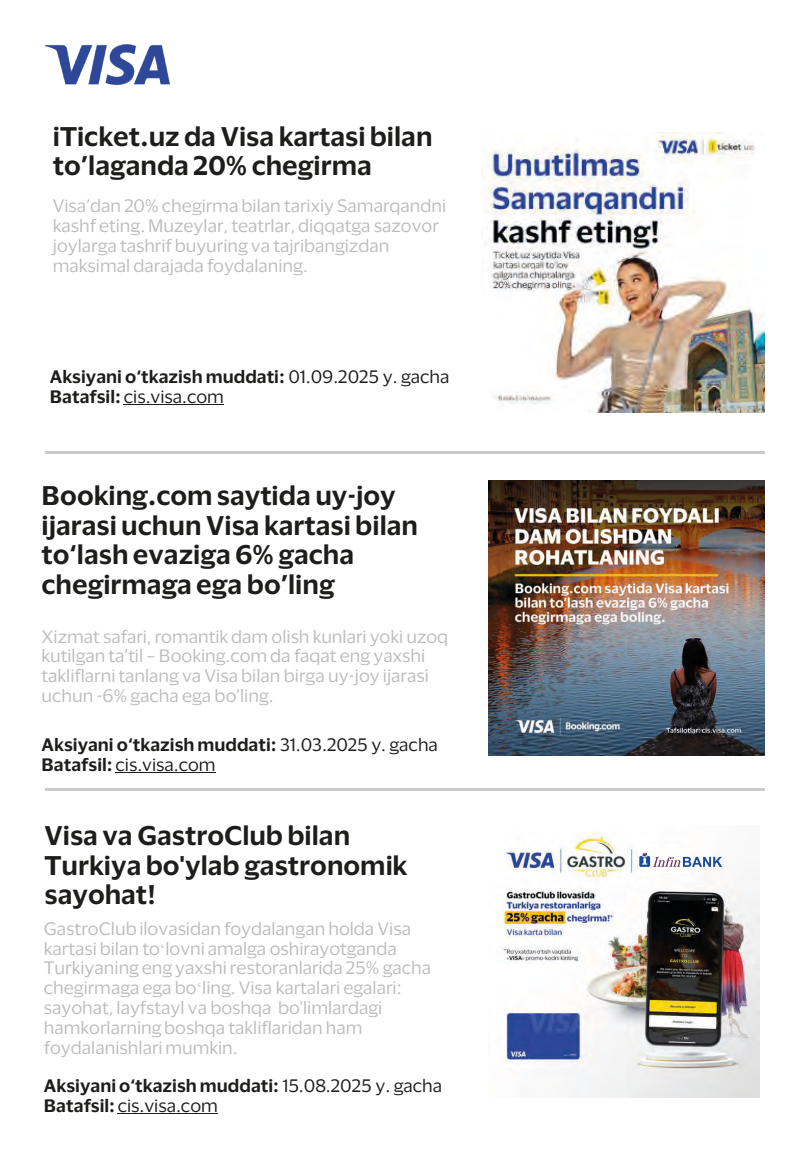
<style>
.page{position:relative;width:810px;height:1171px;background:#fff}
.page>*{position:absolute;margin:0;border:0;box-sizing:border-box;transform-origin:0 0}
.t1{font:600 24.9px/29.7px "Visa Dialect";color:#1d1d1b}
.t2{font:16.65px "Visa Dialect";color:#1d1d1b}
.t3{font:16.5px/19.8px "Visa Dialect";color:#bdbdbd}
.t4{font:600 16.5px/19.8px "Visa Dialect";color:#1d1d1b}
.s1{font-weight:400}
.s2{font-family:"Times New Roman"}
.s3{font-weight:600}
</style>
<div class="page">
<img style="left:46px;top:44px;width:123px;height:41px">
<hr style="left:116px;top:771px;width:100px;height:1px;background:#1d1d1b">
<img style="left:489px;top:480px;width:275px;height:275px">
<hr style="left:124px;top:404px;width:100px;height:1px;background:#1d1d1b">
<img style="left:481px;top:132px;width:283px;height:280px">
<hr style="left:118px;top:1112px;width:100px;height:1px;background:#1d1d1b">
<img style="left:500px;top:833px;width:260px;height:263px">
<svg style="left:637px;top:847px;width:85px;height:26px"></svg>
<h1 class="t1" style="left:53px;top:119px;width:381px">iTicket.uz da Visa kartasi bilan to’laganda 20% chegirma</h1>
<p class="t3" style="left:53px;top:195px;width:395px">Visa’dan 20% chegirma bilan tarixiy Samarqandni kashf eting. Muzeylar, teatrlar, diqqatga sazovor joylarga tashrif buyuring va tajribangizdan maksimal darajada foydalaning.</p>
<p class="t4" style="left:50px;top:365px;width:401px">Aksiyani o‘tkazish muddati: <span class="s1">01.09.2025 у. gacha<br></span>Batafsil: <span class="s1">cis.visa.com</span></p>
<h1 class="t1" style="left:41px;top:478px;width:378px">Booking.com saytida uy-joy ijarasi uchun Visa kartasi bilan to‘lash evaziga 6% gacha chegirmaga ega bo’ling</h1>
<p class="t3" style="left:42px;top:625px;width:408px">Xizmat safari, romantik dam olish kunlari yoki uzoq kutilgan ta’til – Booking.com da faqat eng yaxshi takliflarni tanlang va Visa bilan birga uy-joy ijarasi uchun -6% gacha ega bo’ling.</p>
<p class="t4" style="left:42px;top:733px;width:398px">Aksiyani o‘tkazish muddati: <span class="s1">31.03.2025 y. gacha<br></span>Batafsil: <span class="s1">cis.visa.com</span></p>
<h1 class="t1" style="left:45px;top:818px;width:364px">Visa va GastroClub bilan<br>Turkiya bo'ylab gastronomik sayohat!</h1>
<p class="t3" style="left:44px;top:917px;width:389px">GastroClub ilovasidan foydalangan holda Visa kartasi bilan to<span class="s2">ʻ</span>lovni amalga oshirayotganda Turkiyaning eng yaxshi restoranlarida 25% gacha chegirmaga ega bo<span class="s2">ʻ</span>ling. Visa kartalari egalari: sayohat, layfstayl va boshqa bo'limlardagi hamkorlarning boshqa takliflaridan ham foydalanishlari mumkin.</p>
<p class="t4" style="left:44px;top:1074px;width:400px">Aksiyani o‘tkazish muddati: <span class="s1">15.08.2025 у. gacha</span></p>
<p class="t2" style="left:44px;top:1092px;width:176px"><span class="s3">Batafsil:</span> cis.visa.com</p>
</div>
